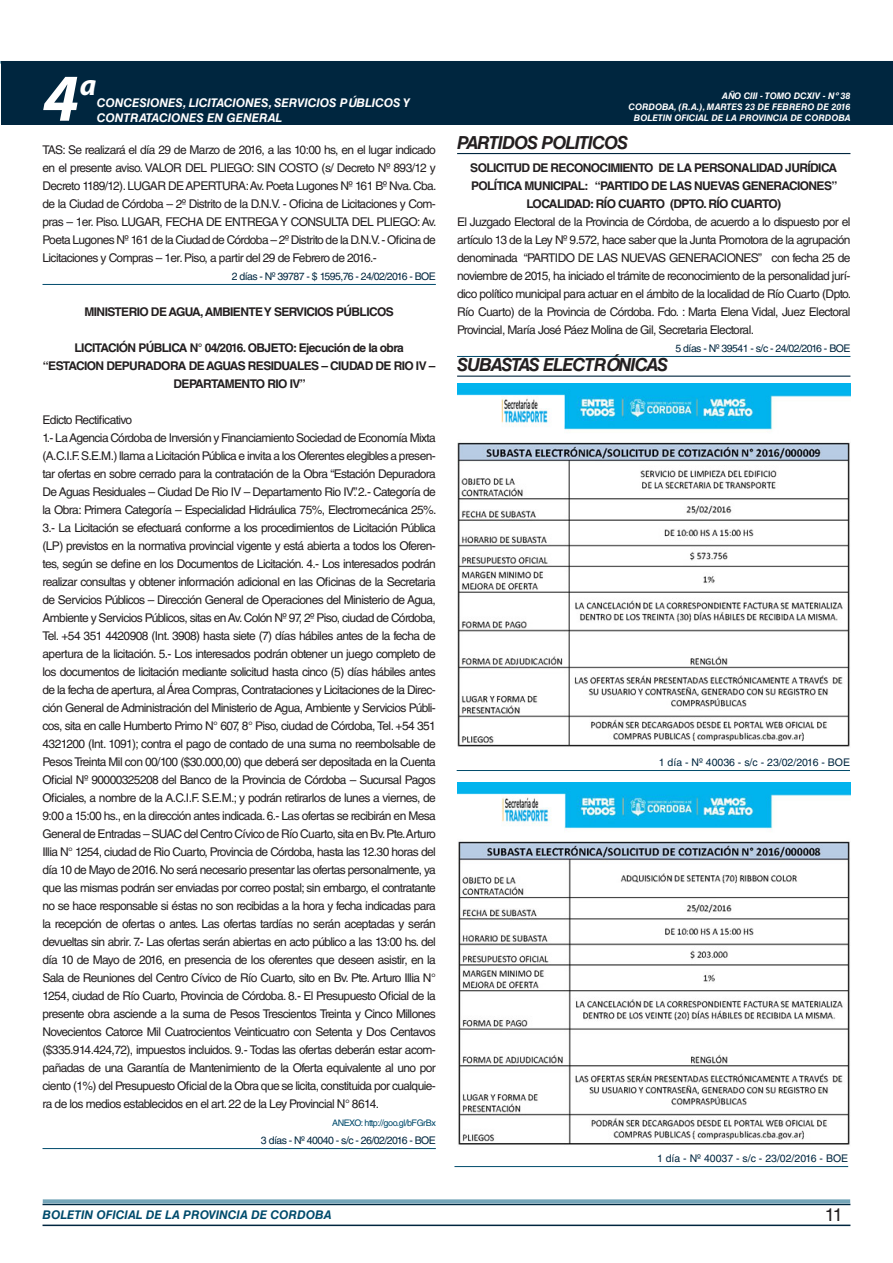
<style>
.page{position:relative;width:893px;height:1263px;background:#fff}
.page>*{position:absolute;margin:0;border:0;box-sizing:border-box;transform-origin:0 0}
.t1{font:italic 700 67.5px "Myriad Pro";color:#fff}
.t2{font:italic 700 30px "Myriad Pro";color:#fff}
.NOMBRE_DE_MINISTERIO{font:italic 700 18px "Helvetica LT Std";letter-spacing:-.05em;color:#231f20}
.t3{font:18px "Helvetica LT Std";color:#231f20}
.TEXTO_BASE{font:12px/18px "Helvetica LT Std";letter-spacing:-.05em;color:#231f20;text-align:justify}
.RESUELVE{font:700 12px/18px "Helvetica LT Std";letter-spacing:-.05em;color:#231f20;text-align:center}
.t4{font:italic 700 12px/14.4px "Helvetica LT Std";color:#fff}
.t5{font:italic 700 12px "Helvetica LT Std";color:#004b6c}
.FECHA_DE_VENCIMIENTO{font:10.5px "Helvetica LT Std";letter-spacing:-.05em;color:#00263f}
.FECHA_DE_VENCIMIENTO-2{font:10.5px "Helvetica LT Std";color:#00263f}
.t6{font:italic 700 9px/10.8px "Helvetica LT Std";color:#fff;text-align:right}
.ANEXO{font:9px "Helvetica LT Std";letter-spacing:-.05em;color:#004b6c}
</style>
<div class="page">
<hr style="left:43px;top:1224px;width:807px;height:2px;background:#00263f">
<div style="left:42px;top:1198px;width:809px;height:8px;background:#fff;opacity:.75"></div>
<div style="left:1px;top:61px;width:892px;height:64px;background:#00263f"></div>
<hr style="left:454px;top:1166px;width:394px;height:1px;background:#004b6c">
<hr style="left:43px;top:284px;width:393px;height:1px;background:#004b6c">
<hr style="left:43px;top:1148px;width:393px;height:1px;background:#004b6c">
<hr style="left:457px;top:153px;width:393px;height:1px;background:#00263f">
<hr style="left:457px;top:356px;width:393px;height:1px;background:#004b6c">
<hr style="left:457px;top:376px;width:393px;height:1px;background:#00263f">
<hr style="left:457px;top:770px;width:393px;height:1px;background:#004b6c">
<img style="left:457px;top:384px;width:393px;height:363px">
<img style="left:457px;top:782px;width:393px;height:363px">
<h1 class="t1" style="left:43px;top:54px;width:38px">4</h1>
<h2 class="t2" style="left:80px;top:66px;width:18px">a</h2>
<p class="t4" style="left:97px;top:96px;width:315px">CONCESIONES, LICITACIONES, SERVICIOS PÚBLICOS Y<br>CONTRATACIONES EN GENERAL</p>
<p class="TEXTO_BASE" style="left:43px;top:141px;width:396px">TAS: Se realizará el día 29 de Marzo de 2016, a las 10:00 hs, en el lugar indicado en el presente aviso. VALOR DEL PLIEGO: SIN COSTO (s/ Decreto Nº 893/12 y Decreto 1189/12). LUGAR DE APERTURA: Av. Poeta Lugones Nº 161 Bº Nva. Cba. de la Ciudad de Córdoba – 2º Distrito de la D.N.V. - Oficina de Licitaciones y Com&shy;pras – 1er. Piso. LUGAR, FECHA DE ENTREGA Y CONSULTA DEL PLIEGO: Av.<br>Poeta Lugones Nº 161 de la Ciudad de Córdoba – 2º Distrito de la D.N.V. - Oficina de Licitaciones y Compras – 1er. Piso, a partir del 29 de Febrero de 2016.-</p>
<p class="FECHA_DE_VENCIMIENTO" style="left:232px;top:270px;width:206px">2 días - Nº 39787 - $ 1595,76 - 24/02/2016 - BOE</p>
<p class="RESUELVE" style="left:84px;top:302px;width:311px">MINISTERIO DE AGUA, AMBIENTE Y SERVICIOS PÚBLICOS</p>
<p class="RESUELVE" style="left:43px;top:338px;width:394px">LICITACIÓN PÚBLICA N° 04/2016. OBJETO: Ejecución de la obra “ESTACION DEPURADORA DE AGUAS RESIDUALES – CIUDAD DE RIO IV –<br>DEPARTAMENTO RIO IV”</p>
<p class="TEXTO_BASE" style="left:43px;top:411px;width:91px">Edicto Rectificativo</p>
<p class="TEXTO_BASE" style="left:43px;top:429px;width:396px">1.- La Agencia Córdoba de Inversión y Financiamiento Sociedad de Economía Mixta (A.C.I.F. S.E.M.) llama a Licitación Pública e invita a los Oferentes elegibles a presen&shy;tar ofertas en sobre cerrado para la contratación de la Obra “Estación Depuradora De Aguas Residuales – Ciudad De Rio IV – Departamento Rio IV”. 2.- Categoría de la Obra: Primera Categoría – Especialidad Hidráulica 75%, Electromecánica 25%.<br>3.- La Licitación se efectuará conforme a los procedimientos de Licitación Pública (LP) previstos en la normativa provincial vigente y está abierta a todos los Oferen&shy;tes, según se define en los Documentos de Licitación. 4.- Los interesados podrán realizar consultas y obtener información adicional en las Oficinas de la Secretaria de Servicios Públicos – Dirección General de Operaciones del Ministerio de Agua, Ambiente y Servicios Públicos, sitas en Av. Colón Nº 97, 2º Piso, ciudad de Córdoba, Tel. +54 351 4420908 (Int. 3908) hasta siete (7) días hábiles antes de la fecha de apertura de la licitación. 5.- Los interesados podrán obtener un juego completo de los documentos de licitación mediante solicitud hasta cinco (5) días hábiles antes de la fecha de apertura, al Área Compras, Contrataciones y Licitaciones de la Direc&shy;ción General de Administración del Ministerio de Agua, Ambiente y Servicios Públi&shy;cos, sita en calle Humberto Primo N° 607, 8° Piso, ciudad de Córdoba, Tel. +54 351<br>4321200 (Int. 1091); contra el pago de contado de una suma no reembolsable de Pesos Treinta Mil con 00/100 ($30.000,00) que deberá ser depositada en la Cuenta Oficial Nº 90000325208 del Banco de la Provincia de Córdoba – Sucursal Pagos Oficiales, a nombre de la A.C.I.F. S.E.M.; y podrán retirarlos de lunes a viernes, de 9:00 a 15:00 hs., en la dirección antes indicada. 6.- Las ofertas se recibirán en Mesa General de Entradas – SUAC del Centro Cívico de Río Cuarto, sita en Bv. Pte.Arturo Illia N° 1254, ciudad de Rio Cuarto, Provincia de Córdoba, hasta las 12.30 horas del día 10 de Mayo de 2016. No será necesario presentar las ofertas personalmente, ya que las mismas podrán ser enviadas por correo postal; sin embargo, el contratante no se hace responsable si éstas no son recibidas a la hora y fecha indicadas para la recepción de ofertas o antes. Las ofertas tardías no serán aceptadas y serán devueltas sin abrir. 7.- Las ofertas serán abiertas en acto público a las 13:00 hs. del día 10 de Mayo de 2016, en presencia de los oferentes que deseen asistir, en la Sala de Reuniones del Centro Cívico de Río Cuarto, sito en Bv. Pte. Arturo Illia N° 1254, ciudad de Río Cuarto, Provincia de Córdoba. 8.- El Presupuesto Oficial de la presente obra asciende a la suma de Pesos Trescientos Treinta y Cinco Millones Novecientos Catorce Mil Cuatrocientos Veinticuatro con Setenta y Dos Centavos ($335.914.424,72), impuestos incluidos. 9.- Todas las ofertas deberán estar acom&shy;pañadas de una Garantía de Mantenimiento de la Oferta equivalente al uno por ciento (1%) del Presupuesto Oficial de la Obra que se licita, constituida por cualquie&shy;ra de los medios establecidos en el art. 22 de la Ley Provincial N° 8614.</p>
<p class="ANEXO" style="left:332px;top:1117px;width:105px">ANEXO: http://goo.gl/bFGrBx</p>
<p class="FECHA_DE_VENCIMIENTO" style="left:261px;top:1134px;width:176px">3 días - Nº 40040 - s/c - 26/02/2016 - BOE</p>
<p class="t6" style="left:629px;top:91px;width:223px">AÑO CIII - TOMO DCXIV - Nº 38<br>CORDOBA, (R.A.), MARTES 23 DE FEBRERO DE 2016</p>
<p class="t6" style="left:634px;top:112px;width:218px">BOLETIN OFICIAL DE LA PROVINCIA DE CORDOBA</p>
<p class="NOMBRE_DE_MINISTERIO" style="left:457px;top:131px;width:173px">PARTIDOS POLITICOS</p>
<p class="RESUELVE" style="left:470px;top:158px;width:368px">SOLICITUD DE RECONOCIMIENTO DE LA PERSONALIDAD JURÍDICA</p>
<p class="RESUELVE" style="left:471px;top:176px;width:368px">POLÍTICA MUNICIPAL: “PARTIDO DE LAS NUEVAS GENERACIONES”</p>
<p class="RESUELVE" style="left:526px;top:194px;width:256px">LOCALIDAD: RÍO CUARTO (DPTO. RÍO CUARTO)</p>
<p class="TEXTO_BASE" style="left:457px;top:213px;width:396px">El Juzgado Electoral de la Provincia de Córdoba, de acuerdo a lo dispuesto por el artículo 13 de la Ley Nº 9.572, hace saber que la Junta Promotora de la agrupación denominada “PARTIDO DE LAS NUEVAS GENERACIONES” con fecha 25 de noviembre de 2015, ha iniciado el trámite de reconocimiento de la personalidad jurí&shy;dico político municipal para actuar en el ámbito de la localidad de Río Cuarto (Dpto.<br>Río Cuarto) de la Provincia de Córdoba. Fdo. : Marta Elena Vidal, Juez Electoral Provincial, María José Páez Molina de Gil, Secretaria Electoral.</p>
<p class="FECHA_DE_VENCIMIENTO" style="left:676px;top:342px;width:176px">5 días - Nº 39541 - s/c - 24/02/2016 - BOE</p>
<p class="NOMBRE_DE_MINISTERIO" style="left:457px;top:354px;width:212px">SUBASTAS ELECTRÓNICAS</p>
<p class="FECHA_DE_VENCIMIENTO-2" style="left:659px;top:756px;width:193px">1 día - Nº 40036 - s/c - 23/02/2016 - BOE</p>
<p class="FECHA_DE_VENCIMIENTO-2" style="left:657px;top:1152px;width:193px">1 día - Nº 40037 - s/c - 23/02/2016 - BOE</p>
<p class="t5" style="left:43px;top:1208px;width:290px">BOLETIN OFICIAL DE LA PROVINCIA DE CORDOBA</p>
<h3 class="t3" style="left:825px;top:1204px;width:19px">11</h3>
</div>
